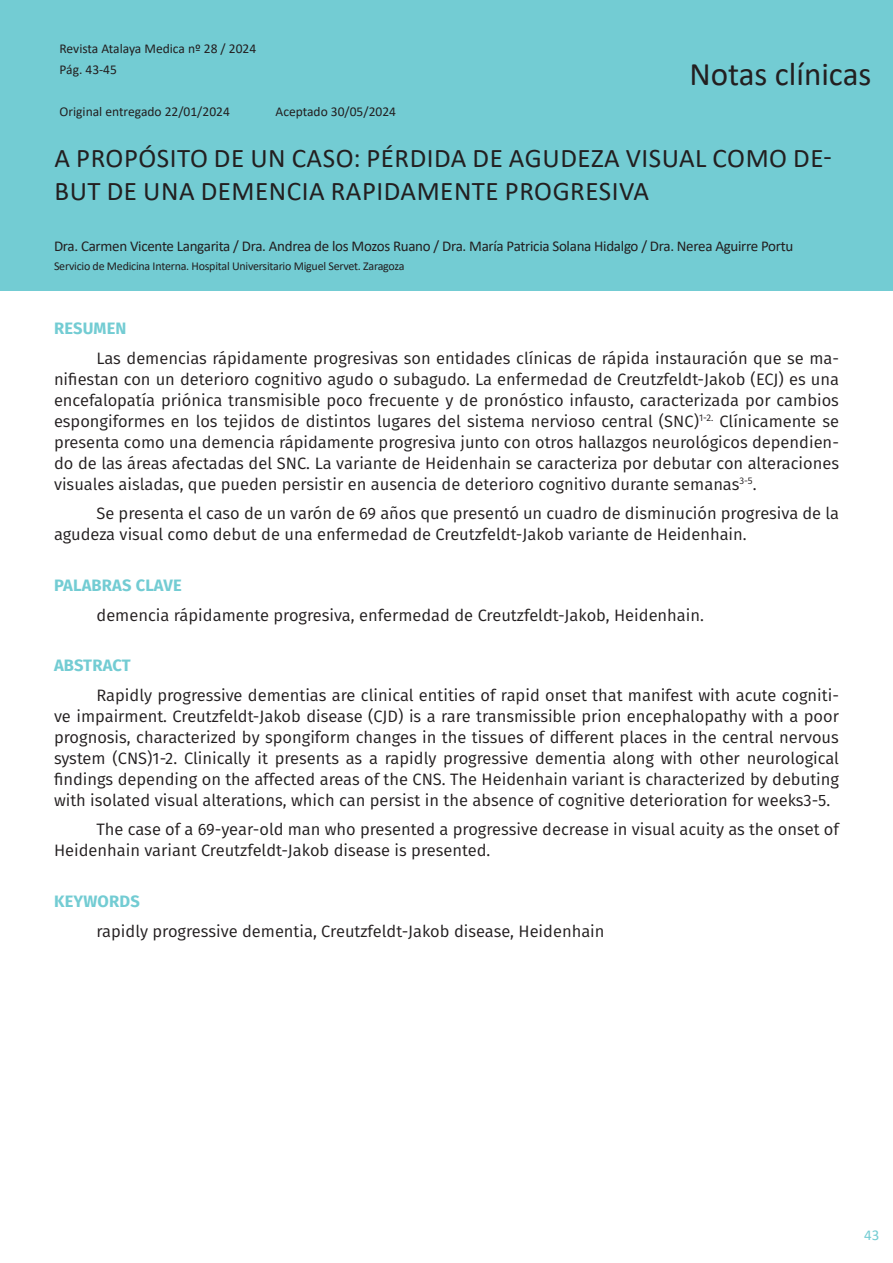
<style>
.page{position:relative;width:893px;height:1263px;background:#fff}
.page>*{position:absolute;margin:0;border:0;box-sizing:border-box;transform-origin:0 0}
.t1{font:33px "Calibri";color:#231f20}
.Encabezado_articulos{font:27px/32.4px "Calibri";letter-spacing:.02em;color:#231f20}
.Texto{font:16.5px/21px "Fira Sans";color:#231f20;text-align:justify}
.encabezado{font:700 16.5px "Fira Sans";letter-spacing:.01em;color:#73ccd3}
.Encabezado_articulos-2{font:15px "Calibri";letter-spacing:-.02em;color:#231f20}
.t2{font:15px "Calibri";color:#73ccd3}
.t3{font:13.5px "Calibri";color:#231f20}
.Encabezado_articulos-3{font:12px "Calibri";letter-spacing:-.02em;color:#231f20}
</style>
<div class="page">
<div style="left:0;top:0;width:893px;height:290px;background:#73ccd3"></div>
<p class="t3" style="left:60px;top:39px;width:198px">Revista Atalaya Medica nº 28 / 2024</p>
<p class="t3" style="left:60px;top:60px;width:59px">Pág. 43-45</p>
<p class="t3" style="left:60px;top:102px;width:172px">Original entregado 22/01/2024</p>
<p class="t3" style="left:276px;top:102px;width:122px">Aceptado 30/05/2024</p>
<p class="Encabezado_articulos" style="left:55px;top:141px;width:779px">A PROPÓSITO DE UN CASO: PÉRDIDA DE AGUDEZA VISUAL COMO DE-<br>BUT DE UNA DEMENCIA RAPIDAMENTE PROGRESIVA</p>
<h1 class="t1" style="left:689px;top:51px;width:183px">Notas clínicas</h1>
<p class="Encabezado_articulos-2" style="left:54px;top:236px;width:741px">Dra. Carmen Vicente Langarita / Dra. Andrea de los Mozos Ruano / Dra. María Patricia Solana Hidalgo / Dra. Nerea Aguirre Portu</p>
<p class="Encabezado_articulos-3" style="left:54px;top:258px;width:352px">Servicio de Medicina Interna. Hospital Universitario Miguel Servet. Zaragoza</p>
<p class="encabezado" style="left:54px;top:315px;width:74px">RESUMEN</p>
<p class="Texto" style="left:54px;top:347px;width:787px;text-indent:43px">Las demencias rápidamente progresivas son entidades clínicas de rápida instauración que se ma&shy;nifiestan con un deterioro cognitivo agudo o subagudo. La enfermedad de Creutzfeldt-Jakob (ECJ) es una encefalopatía priónica transmisible poco frecuente y de pronóstico infausto, caracterizada por cambios espongiformes en los tejidos de distintos lugares del sistema nervioso central (SNC)<sup>1-2.</sup> Clínicamente se presenta como una demencia rápidamente progresiva junto con otros hallazgos neurológicos dependien&shy;do de las áreas afectadas del SNC. La variante de Heidenhain se caracteriza por debutar con alteraciones visuales aisladas, que pueden persistir en ausencia de deterioro cognitivo durante semanas<sup>3-5</sup>.</p>
<p class="Texto" style="left:54px;top:503px;width:786px;text-indent:43px">Se presenta el caso de un varón de 69 años que presentó un cuadro de disminución progresiva de la agudeza visual como debut de una enfermedad de Creutzfeldt-Jakob variante de Heidenhain.</p>
<p class="encabezado" style="left:54px;top:571px;width:129px">PALABRAS CLAVE</p>
<p class="Texto" style="left:97px;top:604px;width:609px">demencia rápidamente progresiva, enfermedad de Creutzfeldt-Jakob, Heidenhain.</p>
<p class="encabezado" style="left:54px;top:652px;width:78px">ABSTRACT</p>
<p class="Texto" style="left:54px;top:684px;width:786px;text-indent:43px">Rapidly progressive dementias are clinical entities of rapid onset that manifest with acute cogniti&shy;ve impairment. Creutzfeldt-Jakob disease (CJD) is a rare transmissible prion encephalopathy with a poor prognosis, characterized by spongiform changes in the tissues of different places in the central nervous system (CNS)1-2. Clinically it presents as a rapidly progressive dementia along with other neurological findings depending on the affected areas of the CNS. The Heidenhain variant is characterized by debuting with isolated visual alterations, which can persist in the absence of cognitive deterioration for weeks3-5.</p>
<p class="Texto" style="left:54px;top:819px;width:786px;text-indent:43px">The case of a 69-year-old man who presented a progressive decrease in visual acuity as the onset of<br>Heidenhain variant Creutzfeldt-Jakob disease is presented.</p>
<p class="encabezado" style="left:54px;top:887px;width:87px">KEYWORDS</p>
<p class="Texto" style="left:97px;top:920px;width:509px">rapidly progressive dementia, Creutzfeldt-Jakob disease, Heidenhain</p>
<p class="t2" style="left:864px;top:1224px;width:17px">43</p>
</div>
